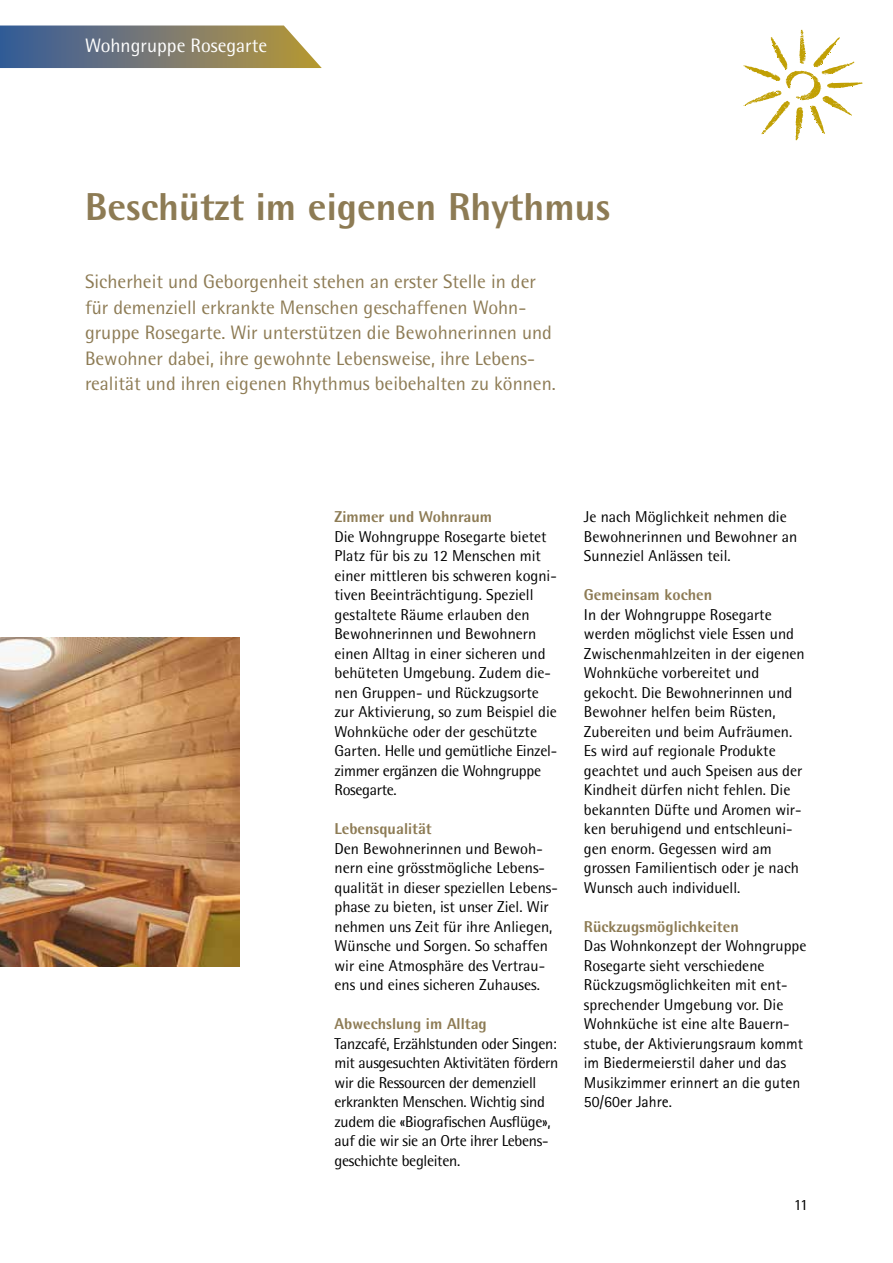
<style>
.page{position:relative;width:893px;height:1263px;background:#fff}
.page>*{position:absolute;margin:0;border:0;box-sizing:border-box;transform-origin:0 0}
.t1{font:800 39px "Rotis Semi Sans Std";color:#8d7b54}
.t2{font:19.5px/25.5px "Rotis Semi Sans Std";color:#8d7b54}
.t3{font:19.5px "Rotis Semi Sans Std";color:#fff}
.t4{font:15.75px/19.5px "Rotis Semi Sans Std";color:#000}
.t5{font:15.75px/19.5px "Rotis Semi Sans Std";letter-spacing:-.02em;color:#000}
.t6{font:15.75px/19.5px "Rotis Sans Serif";color:#000}
.t7{font:800 15.75px "Rotis Semi Sans Std";color:#8d7b54}
</style>
<div class="page">
<svg style="left:0;top:26px;width:322px;height:42px;background:#7d7f78"></svg>
<svg style="left:743px;top:30px;width:119px;height:111px"></svg>
<img style="left:0;top:637px;width:239px;height:330px">
<p class="t3" style="left:85px;top:34px;width:184px">Wohngruppe Rosegarte</p>
<h1 class="t1" style="left:85px;top:182px;width:527px">Beschützt im eigenen Rhythmus</h1>
<p class="t2" style="left:85px;top:268px;width:472px">Sicherheit und Geborgenheit stehen an erster Stelle in der für demenziell erkrankte Menschen geschaffenen Wohn&shy;gruppe Rosegarte. Wir unterstützen die Bewohnerinnen und Bewohner dabei, ihre gewohnte Lebensweise, ihre Lebens&shy;realität und ihren eigenen Rhythmus beibehalten zu können.</p>
<p class="t7" style="left:334px;top:507px;width:159px">Zimmer und Wohnraum</p>
<p class="t4" style="left:334px;top:526px;width:224px">Die Wohngruppe Rosegarte bietet<br>Platz für bis zu 12 Menschen mit einer mittleren bis schweren kogni&shy;tiven Beeinträchtigung. Speziell gestaltete Räume erlauben den<br>Bewohnerinnen und Bewohnern einen Alltag in einer sicheren und behüteten Umgebung. Zudem die&shy;nen Gruppen- und Rückzugsorte zur Aktivierung, so zum Beispiel die<br>Wohnküche oder der geschützte<br>Garten. Helle und gemütliche Einzel&shy;zimmer ergänzen die Wohngruppe<br>Rosegarte.</p>
<p class="t7" style="left:334px;top:819px;width:99px">Lebensqualität</p>
<p class="t4" style="left:334px;top:838px;width:225px">Den Bewohnerinnen und Bewoh&shy;nern eine grösstmögliche Lebens&shy;qualität in dieser speziellen Lebens&shy;phase zu bieten, ist unser Ziel. Wir nehmen uns Zeit für ihre Anliegen, Wünsche und Sorgen. So schaffen wir eine Atmosphäre des Vertrau&shy;ens und eines sicheren Zuhauses.</p>
<p class="t7" style="left:334px;top:1014px;width:154px">Abwechslung im Alltag</p>
<p class="t5" style="left:334px;top:1033px;width:225px">Tanzcafé, Erzählstunden oder Singen: mit ausgesuchten Aktivitäten fördern wir die Ressourcen der demenziell erkrankten Menschen. Wichtig sind zudem die «Biografischen Ausflüge», auf die wir sie an Orte ihrer Lebens&shy;geschichte begleiten.</p>
<p class="t4" style="left:584px;top:507px;width:215px">Je nach Möglichkeit nehmen die<br>Bewohnerinnen und Bewohner an<br>Sunneziel Anlässen teil.</p>
<p class="t7" style="left:584px;top:585px;width:130px">Gemeinsam kochen</p>
<p class="t4" style="left:584px;top:604px;width:222px">In der Wohngruppe Rosegarte werden möglichst viele Essen und<br>Zwischenmahlzeiten in der eigenen<br>Wohnküche vorbereitet und gekocht. Die Bewohnerinnen und<br>Bewohner helfen beim Rüsten,<br>Zubereiten und beim Aufräumen.<br>Es wird auf regionale Produkte geachtet und auch Speisen aus der<br>Kindheit dürfen nicht fehlen. Die bekannten Düfte und Aromen wir&shy;ken beruhigend und entschleuni&shy;gen enorm. Gegessen wird am grossen Familientisch oder je nach<br>Wunsch auch individuell.</p>
<p class="t7" style="left:584px;top:916px;width:156px">Rückzugsmöglichkeiten</p>
<p class="t4" style="left:584px;top:936px;width:224px">Das Wohnkonzept der Wohngruppe<br>Rosegarte sieht verschiedene<br>Rückzugsmöglichkeiten mit ent&shy;sprechender Umgebung vor. Die<br>Wohnküche ist eine alte Bauern-</p>
<p class="t4" style="left:633px;top:1033px;width:161px">as Ferns hzimmer kom t</p>
<p class="t4" style="left:724px;top:1053px;width:42px">er und</p>
<p class="t4" style="left:584px;top:1072px;width:210px">der Aktivierungsraum erinn rt an</p>
<p class="t4" style="left:584px;top:1092px;width:167px">eine gutbürgerliche Stube.</p>
<p class="t6" style="left:584px;top:1033px;width:221px">stube, der Aktivierungsraum kommt im Biedermeierstil daher und das<br>Musikzimmer erinnert an die guten<br>50/60er Jahre.</p>
<p class="t4" style="left:794px;top:1195px;width:16px">11</p>
</div>
